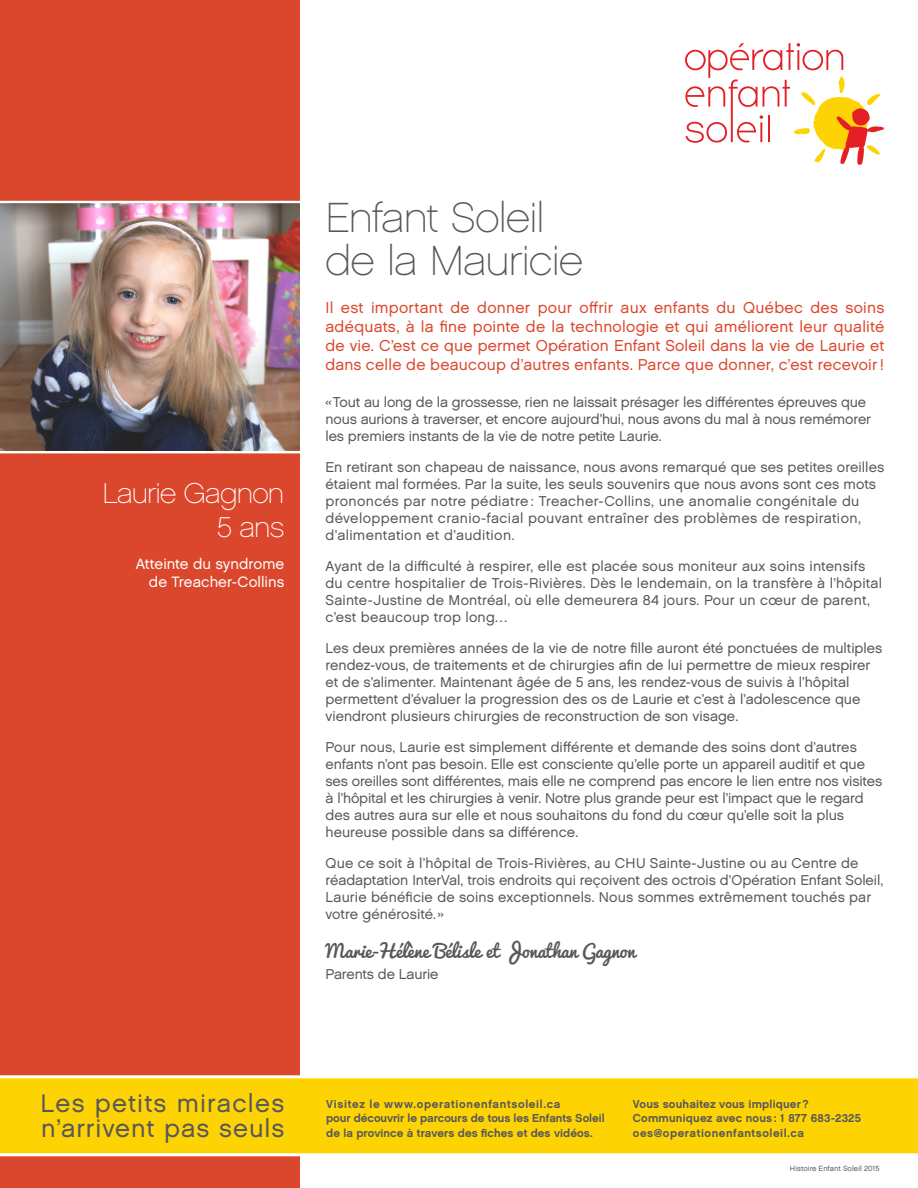
<style>
.page{position:relative;width:918px;height:1188px;background:#fff}
.page>*{position:absolute;margin:0;border:0;box-sizing:border-box;transform-origin:0 0}
.t1{font:42px/43.5px "Chalet Paris Nineteen Sixty";letter-spacing:-.02em;color:#57585a}
.t2{font:28.5px/34.2px "Chalet Paris Nineteen Sixty";letter-spacing:-.03em;color:#fff;text-align:right}
.t3{font:25.5px/25.5px "Chalet London Nineteen Sixty";letter-spacing:.04em;color:#57585a}
.t4{font:18px "Pacifico";letter-spacing:-.005em;color:#57585a}
.t5{font:15.75px/18.9px "Chalet London Nineteen Sixty";letter-spacing:.015em;color:#db472c;text-align:justify}
.t6{font:15px/18px "Chalet London Nineteen Sixty";color:#fff;text-align:right}
.t7{font:14.25px/17.1px "Chalet London Nineteen Sixty";color:#57585a}
.t8{font:11.55px/14.4px "Chalet New York Nineteen Sixty";letter-spacing:.015em;color:#57585a}
.t9{font:7.5px "Chalet London Nineteen Sixty";letter-spacing:.005em;color:#57585a}
</style>
<div class="page">
<svg style="left:685px;top:43px;width:199px;height:122px"></svg>
<div style="left:0;top:0;width:300px;height:1188px;background:#db472c"></div>
<svg style="left:0;top:1075px;width:918px;height:81px;background:#fed616"></svg>
<img style="left:0;top:200px;width:300px;height:254px">
<h2 class="t2" style="left:102px;top:476px;width:183px">Laurie Gagnon<br>5 ans</h2>
<p class="t6" style="left:136px;top:554px;width:150px">Atteinte du syndrome de Treacher-Collins</p>
<h1 class="t1" style="left:326px;top:196px;width:259px">Enfant Soleil de la Mauricie</h1>
<p class="t5" style="left:326px;top:298px;width:560px">Il est important de donner pour offrir aux enfants du Québec des soins adéquats, à la fine pointe de la technologie et qui améliorent leur qualité de vie. C’est ce que permet Opération Enfant Soleil dans la vie de Laurie et dans celle de beaucoup d’autres enfants. Parce que donner, c’est recevoir!</p>
<p class="t7" style="left:326px;top:394px;width:547px">«Tout au long de la grossesse, rien ne laissait présager les différentes épreuves que nous aurions à traverser, et encore aujourd’hui, nous avons du mal à nous remémorer les premiers instants de la vie de notre petite Laurie.</p>
<p class="t7" style="left:326px;top:458px;width:560px">En retirant son chapeau de naissance, nous avons remarqué que ses petites oreilles étaient mal formées. Par la suite, les seuls souvenirs que nous avons sont ces mots prononcés par notre pédiatre : Treacher-Collins, une anomalie congénitale du développement cranio-facial pouvant entraîner des problèmes de respiration, d’alimentation et d’audition.</p>
<p class="t7" style="left:326px;top:557px;width:558px">Ayant de la difficulté à respirer, elle est placée sous moniteur aux soins intensifs du centre hospitalier de Trois-Rivières. Dès le lendemain, on la transfère à l’hôpital Sainte-Justine de Montréal, où elle demeurera 84 jours. Pour un cœur de parent, c’est beaucoup trop long…</p>
<p class="t7" style="left:326px;top:639px;width:558px">Les deux premières années de la vie de notre fille auront été ponctuées de multiples rendez-vous, de traitements et de chirurgies afin de lui permettre de mieux respirer et de s’alimenter. Maintenant âgée de 5 ans, les rendez-vous de suivis à l’hôpital permettent d’évaluer la progression des os de Laurie et c’est à l’adolescence que viendront plusieurs chirurgies de reconstruction de son visage.</p>
<p class="t7" style="left:326px;top:738px;width:558px">Pour nous, Laurie est simplement différente et demande des soins dont d’autres enfants n’ont pas besoin. Elle est consciente qu’elle porte un appareil auditif et que ses oreilles sont différentes, mais elle ne comprend pas encore le lien entre nos visites à l’hôpital et les chirurgies à venir. Notre plus grande peur est l’impact que le regard des autres aura sur elle et nous souhaitons du fond du cœur qu’elle soit la plus heureuse possible dans sa différence.</p>
<p class="t7" style="left:326px;top:854px;width:559px">Que ce soit à l’hôpital de Trois-Rivières, au CHU Sainte-Justine ou au Centre de réadaptation InterVal, trois endroits qui reçoivent des octrois d’Opération Enfant Soleil, Laurie bénéficie de soins exceptionnels. Nous sommes extrêmement touchés par votre générosité. »</p>
<p class="t4" style="left:326px;top:942px;width:311px">Marie-Hélène Bélisle et Jonathan Gagnon</p>
<p class="t7" style="left:326px;top:965px;width:115px">Parents de Laurie</p>
<h3 class="t3" style="left:41px;top:1090px;width:245px">Les petits miracles n’arrivent pas seuls</h3>
<p class="t8" style="left:326px;top:1096px;width:280px">Visitez le www.operationenfantsoleil.ca<br>pour découvrir le parcours de tous les Enfants Soleil de la province à travers des fiches et des vidéos.</p>
<p class="t8" style="left:633px;top:1096px;width:230px">Vous souhaitez vous impliquer?<br>Communiquez avec nous: 1 877 683-2325 oes@operationenfantsoleil.ca</p>
<p class="t9" style="left:790px;top:1164px;width:91px">Histoire Enfant Soleil 2015</p>
</div>
